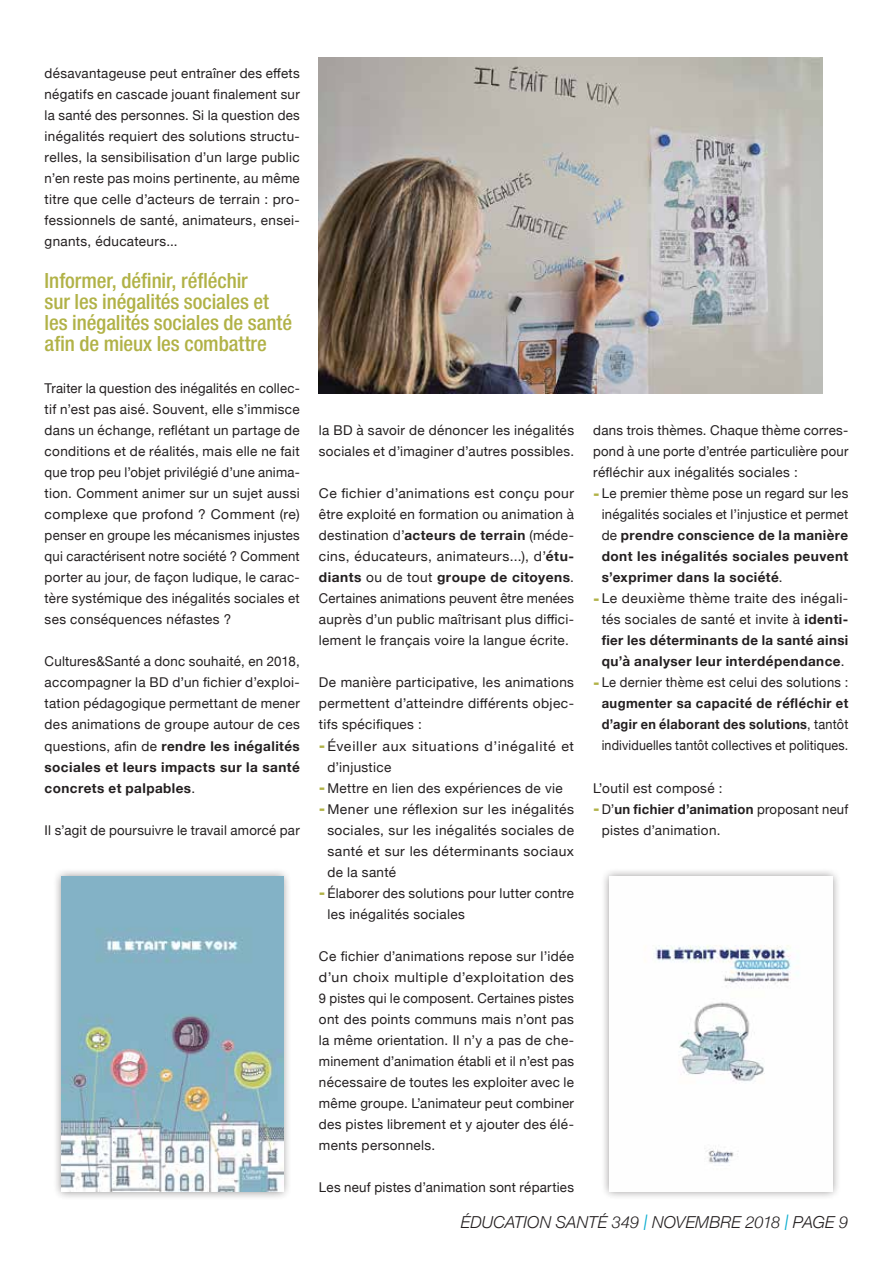
<style>
.page{position:relative;width:893px;height:1263px;background:#fff}
.page>*{position:absolute;margin:0;border:0;box-sizing:border-box;transform-origin:0 0}
.t1{font:33px "The Sans";color:#b1b247;scale:.6 1}
.t2{font:500 condensed 21px/21px "Helvetica Neue";letter-spacing:-.005em;color:#b1b247}
.t3{font:italic 300 16.5px "Helvetica Neue";letter-spacing:.005em;color:#231f20}
.t4{font:13.5px/21px "Helvetica Neue";letter-spacing:.025em;color:#231f20;text-align:justify}
.t5{font:700 13.5px/21px "Helvetica Neue";letter-spacing:.03em;color:#231f20;text-align:justify}
.t6{font:700 13.5px/21px "Helvetica Neue";letter-spacing:.03em;color:#231f20;text-align:justify;scale:.96 1}
.t7{font:13.5px/21px "Helvetica Neue";letter-spacing:.045em;color:#231f20;scale:1.05 1}
.t8{font:13.5px "Helvetica Neue";letter-spacing:.025em;color:#231f20;scale:.96 1}
.s1{font-weight:700}
.s2{font-weight:400}
.s3{font-size:21.45px;color:#0caecf}
</style>
<div class="page">
<div style="left:52px;top:867px;width:240px;height:333px;background:#231f20;opacity:.5"></div>
<img style="left:61px;top:876px;width:222px;height:315px">
<div style="left:600px;top:867px;width:241px;height:333px;background:#231f20;opacity:.5"></div>
<img style="left:609px;top:876px;width:223px;height:315px">
<img style="left:319px;top:57px;width:504px;height:336px">
<p class="t4" style="left:45px;top:64px;width:257px">désavantageuse peut entraîner des effets négatifs en cascade jouant finalement sur la santé des personnes. Si la question des inégalités requiert des solutions structu&shy;relles, la sensibilisation d’un large public n’en reste pas moins pertinente, au même titre que celle d’acteurs de terrain : pro&shy;fessionnels de santé, animateurs, ensei&shy;gnants, éducateurs...</p>
<h2 class="t2" style="left:45px;top:270px;width:249px">Informer, définir, réfléchir<br>sur les inégalités sociales et les inégalités sociales de santé afin de mieux les combattre</h2>
<p class="t4" style="left:45px;top:379px;width:257px">Traiter la question des inégalités en collec&shy;tif n’est pas aisé. Souvent, elle s’immisce dans un échange, reflétant un partage de conditions et de réalités, mais elle ne fait que trop peu l’objet privilégié d’une anima&shy;tion. Comment animer sur un sujet aussi complexe que profond ? Comment (re) penser en groupe les mécanismes injustes qui caractérisent notre société ? Comment porter au jour, de façon ludique, le carac&shy;tère systémique des inégalités sociales et ses conséquences néfastes ?</p>
<p class="t4" style="left:45px;top:652px;width:257px">Cultures&amp;Santé a donc souhaité, en 2018, accompagner la BD d’un fichier d’exploi&shy;tation pédagogique permettant de mener des animations de groupe autour de ces questions, afin de <span class="s1">rendre les inégalités sociales et leurs impacts sur la santé concrets et palpables</span>.</p>
<p class="t4" style="left:45px;top:820px;width:257px">Il s’agit de poursuivre le travail amorcé par</p>
<p class="t4" style="left:319px;top:421px;width:257px">la BD à savoir de dénoncer les inégalités sociales et d’imaginer d’autres possibles.</p>
<p class="t4" style="left:319px;top:484px;width:257px">Ce fichier d’animations est conçu pour être exploité en formation ou animation à destination d’<span class="s1">acteurs de terrain</span> (méde&shy;cins, éducateurs, animateurs...), d’<span class="s1">étu&shy;diants</span> ou de tout <span class="s1">groupe de citoyens</span>.<br>Certaines animations peuvent être menées auprès d’un public maîtrisant plus diffici&shy;lement le français voire la langue écrite.</p>
<p class="t4" style="left:319px;top:673px;width:257px">De manière participative, les animations permettent d’atteindre différents objec&shy;tifs spécifiques :</p>
<h1 class="t1" style="left:319px;top:716px;width:12px">-</h1>
<p class="t7" style="left:327px;top:736px;width:236px">Éveiller aux situations d’inégalité et d’injustice</p>
<h1 class="t1" style="left:319px;top:758px;width:12px">-</h1>
<p class="t4" style="left:327px;top:778px;width:237px">Mettre en lien des expériences de vie</p>
<h1 class="t1" style="left:319px;top:779px;width:12px">-</h1>
<p class="t4" style="left:327px;top:799px;width:248px">Mener une réflexion sur les inégalités sociales, sur les inégalités sociales de santé et sur les déterminants sociaux de la santé</p>
<h1 class="t1" style="left:319px;top:863px;width:12px">-</h1>
<p class="t4" style="left:327px;top:883px;width:248px">Élaborer des solutions pour lutter contre les inégalités sociales</p>
<p class="t4" style="left:319px;top:946px;width:257px">Ce fichier d’animations repose sur l’idée d’un choix multiple d’exploitation des 9 pistes qui le composent. Certaines pistes ont des points communs mais n’ont pas la même orientation. Il n’y a pas de che&shy;minement d’animation établi et il n’est pas nécessaire de toutes les exploiter avec le même groupe. L’animateur peut combiner des pistes librement et y ajouter des élé&shy;ments personnels.</p>
<p class="t4" style="left:319px;top:1177px;width:257px">Les neuf pistes d’animation sont réparties</p>
<p class="t4" style="left:593px;top:421px;width:257px">dans trois thèmes. Chaque thème corres&shy;pond à une porte d’entrée particulière pour réfléchir aux inégalités sociales :</p>
<h1 class="t1" style="left:593px;top:464px;width:12px">-</h1>
<p class="t5" style="left:602px;top:483px;width:248px"><span class="s2">Le premier thème pose un regard sur les inégalités sociales et l’injustice et permet de</span> prendre conscience de la manière dont les inégalités sociales peuvent s’exprimer dans la société<span class="s2">.</span></p>
<h1 class="t1" style="left:593px;top:569px;width:12px">-</h1>
<p class="t5" style="left:602px;top:588px;width:248px"><span class="s2">Le deuxième thème traite des inégali&shy;tés sociales de santé et invite à</span> identi&shy;fier les déterminants de la santé ainsi qu’à analyser leur interdépendance<span class="s2">.</span></p>
<h1 class="t1" style="left:593px;top:653px;width:12px">-</h1>
<p class="t8" style="left:602px;top:673px;width:258px">Le dernier thème est celui des solutions :</p>
<p class="t6" style="left:602px;top:693px;width:258px">augmenter sa capacité de réfléchir et d’agir en élaborant des solutions<span class="s2">, tantôt individuelles tantôt collectives et politiques.</span></p>
<p class="t4" style="left:593px;top:778px;width:131px">L’outil est composé :</p>
<h1 class="t1" style="left:593px;top:779px;width:12px">-</h1>
<p class="t4" style="left:602px;top:799px;width:248px">D’<span class="s1">un fichier d’animation</span> proposant neuf pistes d’animation.</p>
<p class="t3" style="left:461px;top:1209px;width:389px">ÉDUCATION SANTÉ 349 <span class="s3">I</span> NOVEMBRE 2018 <span class="s3">I</span> PAGE 9</p>
</div>
